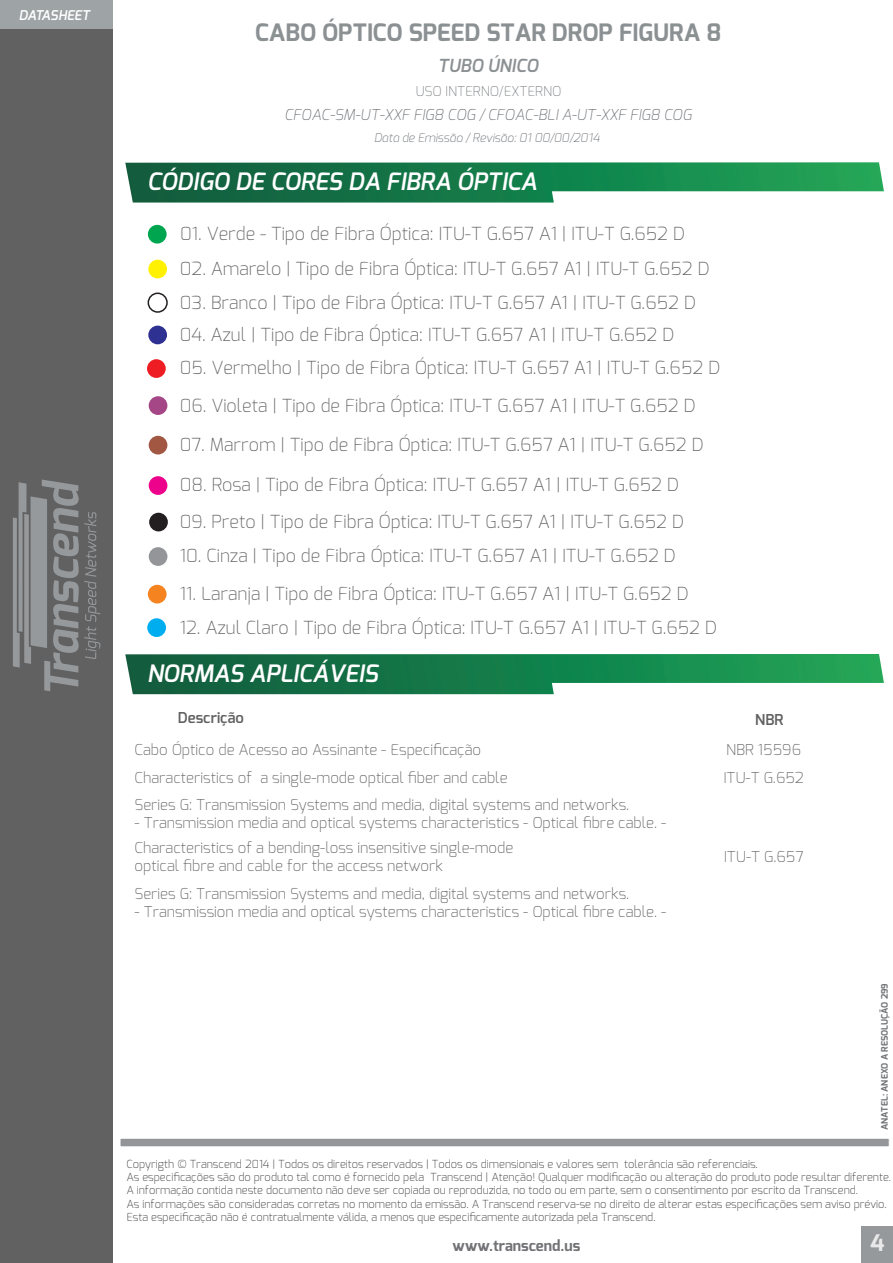
<style>
.page{position:relative;width:893px;height:1263px;background:#fff}
.page>*{position:absolute;margin:0;border:0;box-sizing:border-box;transform-origin:0 0}
.t1{font:italic 600 24px "Exo";color:#fff}
.t2{font:700 24px "Exo";color:#8b9093}
.t3{font:700 22.95px "Exo";color:#e9e9e9}
.t4{font:200 18px "Exo";color:#616162}
.t5{font:italic 600 18px "Exo";color:#8b9093}
.t6{font:200 15px/27.2px "Exo";color:#616162}
.t7{font:italic 200 15px "Exo";color:#696d72}
.t8{font:700 15px "Exo";color:#727376}
.t9{font:600 15px "Exo";color:#616162}
.t10{font:200 13.5px "Exo";color:#7b7f82}
.t11{font:italic 600 13.5px "Exo";letter-spacing:-.005em;color:#fff}
.t12{font:italic 200 12px "Exo";color:#696d72}
.t13{font:200 11.1px/13.4px "Exo";color:#373434}
.t14{font:700 9px "Exo";color:#727376}
</style>
<div class="page">
<img style="left:125px;top:162px;width:759px;height:41px">
<img style="left:125px;top:654px;width:759px;height:40px">
<div style="left:0;top:1px;width:112px;height:1262px;background:#616162"></div>
<svg style="left:13px;top:479px;width:88px;height:212px"></svg>
<div style="left:120px;top:1138px;width:770px;height:9px;background:#939598;border:1px solid #fff"></div>
<div style="left:862px;top:1226px;width:31px;height:37px;background:#96999b"></div>
<div style="left:148px;top:225px;width:19px;height:19px;background:#00a54f;border-radius:50%"></div>
<div style="left:148px;top:260px;width:19px;height:18px;background:#fff101;border-radius:50%"></div>
<div style="left:147px;top:359px;width:19px;height:19px;background:#ee1d23;border-radius:50%"></div>
<div style="left:148px;top:293px;width:20px;height:20px;border:2px solid #231f20;border-radius:50%"></div>
<div style="left:148px;top:326px;width:19px;height:18px;background:#2e3092;border-radius:50%"></div>
<div style="left:149px;top:396px;width:18px;height:19px;background:#a54686;border-radius:50%"></div>
<div style="left:149px;top:436px;width:18px;height:18px;background:#a25742;border-radius:50%"></div>
<div style="left:149px;top:476px;width:18px;height:19px;background:#ed028c;border-radius:50%"></div>
<div style="left:149px;top:513px;width:19px;height:18px;background:#231f20;border-radius:50%"></div>
<div style="left:149px;top:547px;width:18px;height:19px;background:#939598;border-radius:50%"></div>
<div style="left:148px;top:585px;width:19px;height:18px;background:#f58320;border-radius:50%"></div>
<div style="left:147px;top:618px;width:19px;height:19px;background:#00aeef;border-radius:50%"></div>
<div style="left:0;top:0;width:112px;height:28px;background:#9ea3a6"></div>
<p class="t11" style="left:19px;top:6px;width:73px">DATASHEET</p>
<h1 class="t2" style="left:255px;top:17px;width:467px">CABO ÓPTICO SPEED STAR DROP FIGURA 8</h1>
<p class="t5" style="left:438px;top:54px;width:101px">TUBO ÚNICO</p>
<p class="t10" style="left:415px;top:83px;width:147px">USO INTERNO/EXTERNO</p>
<p class="t7" style="left:284px;top:105px;width:409px">CFOAC-SM-UT-XXF FIG8 COG / CFOAC-BLI A-UT-XXF FIG8 COG</p>
<p class="t12" style="left:374px;top:130px;width:227px">Data de Emissão / Revisão: 01 00/00/2014</p>
<h1 class="t1" style="left:147px;top:166px;width:391px">CÓDIGO DE CORES DA FIBRA ÓPTICA</h1>
<p class="t4" style="left:180px;top:222px;width:506px">01. Verde - Tipo de Fibra Óptica: ITU-T G.657 A1 | ITU-T G.652 D</p>
<p class="t4" style="left:180px;top:257px;width:531px">02. Amarelo | Tipo de Fibra Óptica: ITU-T G.657 A1 | ITU-T G.652 D</p>
<p class="t4" style="left:180px;top:290px;width:517px">03. Branco | Tipo de Fibra Óptica: ITU-T G.657 A1 | ITU-T G.652 D</p>
<p class="t4" style="left:180px;top:323px;width:496px">04. Azul | Tipo de Fibra Óptica: ITU-T G.657 A1 | ITU-T G.652 D</p>
<p class="t4" style="left:180px;top:356px;width:542px">05. Vermelho | Tipo de Fibra Óptica: ITU-T G.657 A1 | ITU-T G.652 D</p>
<p class="t4" style="left:180px;top:393px;width:517px">06. Violeta | Tipo de Fibra Óptica: ITU-T G.657 A1 | ITU-T G.652 D</p>
<p class="t4" style="left:180px;top:433px;width:525px">07. Marrom | Tipo de Fibra Óptica: ITU-T G.657 A1 | ITU-T G.652 D</p>
<p class="t4" style="left:180px;top:473px;width:501px">08. Rosa | Tipo de Fibra Óptica: ITU-T G.657 A1 | ITU-T G.652 D</p>
<p class="t4" style="left:180px;top:510px;width:505px">09. Preto | Tipo de Fibra Óptica: ITU-T G.657 A1 | ITU-T G.652 D</p>
<p class="t4" style="left:180px;top:544px;width:497px">10. Cinza | Tipo de Fibra Óptica: ITU-T G.657 A1 | ITU-T G.652 D</p>
<p class="t4" style="left:180px;top:582px;width:510px">11. Laranja | Tipo de Fibra Óptica: ITU-T G.657 A1 | ITU-T G.652 D</p>
<p class="t4" style="left:180px;top:615px;width:538px">12. Azul Claro | Tipo de Fibra Óptica: ITU-T G.657 A1 | ITU-T G.652 D</p>
<h1 class="t1" style="left:147px;top:658px;width:232px">NORMAS APLICÁVEIS</h1>
<p class="t9" style="left:178px;top:708px;width:68px">Descrição</p>
<p class="t9" style="left:755px;top:710px;width:30px">NBR</p>
<p class="t6" style="left:135px;top:736px;width:375px">Cabo Óptico de Acesso ao Assinante - Especificação<br>Characteristics of a single-mode optical fiber and cable</p>
<p class="t6" style="left:723px;top:736px;width:82px;line-height:27.8px">NBR 15596<br>ITU-T G.652</p>
<p class="t6" style="left:135px;top:791px;width:496px">Series G: Transmission Systems and media, digital systems and networks.</p>
<p class="t6" style="left:135px;top:809px;width:533px">- Transmission media and optical systems characteristics - Optical fibre cable. -</p>
<p class="t6" style="left:135px;top:839px;width:380px;line-height:18px">Characteristics of a bending-loss insensitive single-mode optical fibre and cable for the access network</p>
<p class="t6" style="left:135px;top:880px;width:496px">Series G: Transmission Systems and media, digital systems and networks.</p>
<p class="t6" style="left:135px;top:898px;width:533px">- Transmission media and optical systems characteristics - Optical fibre cable. -</p>
<p class="t6" style="left:724px;top:843px;width:81px">ITU-T G.657</p>
<p class="t14" style="left:879px;top:1130px;width:149px;rotate:-90deg">ANATEL: ANEXO A RESOLUÇÃO 299</p>
<p class="t13" style="left:126px;top:1157px;width:766px">Copyrigth © Transcend 2014 | Todos os direitos reservados | Todos os dimensionais e valores sem tolerância são referenciais.<br>As especificações são do produto tal como é fornecido pela Transcend | Atenção! Qualquer modificação ou alteração do produto pode resultar diferente.<br>A informação contida neste documento não deve ser copiada ou reproduzida, no todo ou em parte, sem o consentimento por escrito da Transcend.<br>As informações são consideradas corretas no momento da emissão. A Transcend reserva-se no direito de alterar estas especificações sem aviso prévio.<br>Esta especificação não é contratualmente válida, a menos que especificamente autorizada pela Transcend.</p>
<p class="t8" style="left:452px;top:1236px;width:129px">www.transcend.us</p>
<p class="t3" style="left:870px;top:1228px;width:16px">4</p>
</div>
